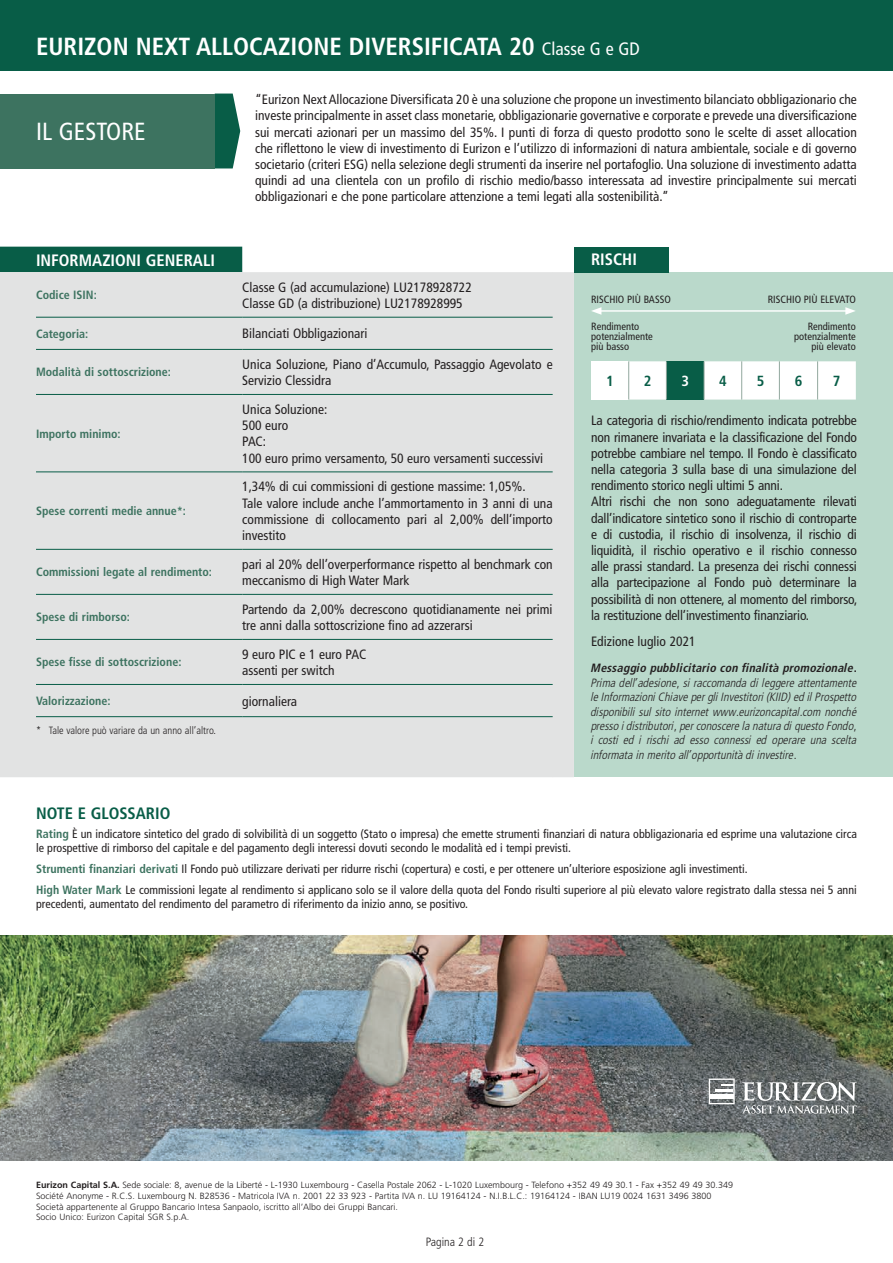
<style>
.page{position:relative;width:893px;height:1263px;background:#fff}
.page>*{position:absolute;margin:0;border:0;box-sizing:border-box;transform-origin:0 0}
.t1{font:700 condensed 24.75px "Frutiger";color:#fff}
.t2{font:condensed 24.75px "Frutiger";color:#fff}
.t3{font:700 condensed 16.5px "Frutiger";color:#fff}
.t4{font:700 condensed 16.5px "Frutiger";color:#085d47}
.t5{font:700 condensed 14.7px "Frutiger";color:#085d47}
.t6{font:700 condensed 14.7px "Frutiger";color:#fff}
.t7{font:condensed 13.5px/16.2px "Frutiger";color:#231f20}
.t8{font:condensed 12px/14.4px "Frutiger";color:#231f20}
.t9{font:italic 300 condensed 12px/14.4px "Frutiger";color:#231f20;text-align:justify}
.t10{font:700 condensed 12px "Frutiger";color:#3d7360}
.t11{font:italic 700 condensed 12px "Frutiger";letter-spacing:.015em;color:#231f20}
.t12{font:300 condensed 12px "Frutiger";color:#231f20}
.t13{font:condensed 10.5px/9.9px "Frutiger";color:#231f20;text-align:right}
.t14{font:300 condensed 10.5px "Frutiger";color:#231f20}
.t15{font:300 9px/10.8px "Frutiger";color:#231f20}
.s1{font-weight:400;font-size:18px}
.s2{font-weight:700;color:#3d7360}
.s3{font-weight:700}
</style>
<div class="page">
<div style="left:0;top:0;width:893px;height:70px;background:#085d47"></div>
<div style="left:574px;top:273px;width:319px;height:504px;background:#bad9cb"></div>
<div style="left:574px;top:247px;width:94px;height:25px;background:#085d47"></div>
<hr style="left:599px;top:310px;width:249px;height:2px;background:#fff">
<svg style="left:591px;top:307px;width:10px;height:8px"></svg>
<svg style="left:845px;top:307px;width:10px;height:8px"></svg>
<div style="left:591px;top:361px;width:38px;height:39px;background:#fff"></div>
<svg style="left:629px;top:361px;width:227px;height:39px;background:#fdfdfd"></svg>
<div style="left:666px;top:361px;width:38px;height:39px;background:#085d47"></div>
<hr style="left:628px;top:361px;width:1px;height:39px;background:#92a89e">
<hr style="left:666px;top:361px;width:1px;height:39px;background:#92a89e">
<hr style="left:704px;top:361px;width:1px;height:39px;background:#92a89e">
<hr style="left:741px;top:361px;width:1px;height:39px;background:#92a89e">
<hr style="left:779px;top:361px;width:1px;height:39px;background:#92a89e">
<hr style="left:817px;top:361px;width:1px;height:39px;background:#92a89e">
<div style="left:0;top:247px;width:242px;height:25px;background:#085d47"></div>
<div style="left:0;top:272px;width:574px;height:505px;background:#e2e3e3"></div>
<hr style="left:36px;top:317px;width:206px;height:1px;background:#085d47">
<hr style="left:242px;top:317px;width:311px;height:1px;background:#085d47">
<hr style="left:36px;top:349px;width:206px;height:1px;background:#085d47">
<hr style="left:242px;top:349px;width:311px;height:1px;background:#085d47">
<hr style="left:36px;top:394px;width:206px;height:1px;background:#085d47">
<hr style="left:242px;top:394px;width:311px;height:1px;background:#085d47">
<hr style="left:36px;top:472px;width:206px;height:1px;background:#085d47">
<hr style="left:242px;top:472px;width:311px;height:1px;background:#085d47">
<hr style="left:36px;top:549px;width:206px;height:1px;background:#085d47">
<hr style="left:242px;top:549px;width:311px;height:1px;background:#085d47">
<hr style="left:36px;top:594px;width:206px;height:1px;background:#085d47">
<hr style="left:242px;top:594px;width:311px;height:1px;background:#085d47">
<hr style="left:36px;top:639px;width:206px;height:1px;background:#085d47">
<hr style="left:242px;top:639px;width:311px;height:1px;background:#085d47">
<hr style="left:36px;top:684px;width:206px;height:1px;background:#085d47">
<hr style="left:242px;top:684px;width:311px;height:1px;background:#085d47">
<hr style="left:36px;top:716px;width:206px;height:1px;background:#085d47">
<hr style="left:242px;top:716px;width:311px;height:1px;background:#085d47">
<svg style="left:215px;top:94px;width:25px;height:74px;background:#2a7360"></svg>
<div style="left:0;top:94px;width:215px;height:74px;background:#3d7360"></div>
<img style="left:0;top:935px;width:893px;height:226px">
<svg style="left:709px;top:1078px;width:26px;height:26px"></svg>
<svg style="left:742px;top:1082px;width:115px;height:31px;background:#8f9394"></svg>
<h1 class="t1" style="left:36px;top:31px;width:605px">EURIZON NEXT ALLOCAZIONE DIVERSIFICATA 20 <span class="s1">Classe G e GD</span></h1>
<h1 class="t2" style="left:36px;top:117px;width:111px">IL GESTORE</h1>
<p class="t7" style="left:255px;top:91px;width:603px;text-align:justify">“Eurizon Next Allocazione Diversificata 20 è una soluzione che propone un investimento bilanciato obbligazionario che investe principalmente in asset class monetarie, obbligazionarie governative e corporate e prevede una diversificazione sui mercati azionari per un massimo del 35%. I punti di forza di questo prodotto sono le scelte di asset allocation che riflettono le view di investimento di Eurizon e l’utilizzo di informazioni di natura ambientale, sociale e di governo societario (criteri ESG) nella selezione degli strumenti da inserire nel portafoglio. Una soluzione di investimento adatta quindi ad una clientela con un profilo di rischio medio/basso interessata ad investire principalmente sui mercati obbligazionari e che pone particolare attenzione a temi legati alla sostenibilità.”</p>
<p class="t3" style="left:36px;top:250px;width:180px">INFORMAZIONI GENERALI</p>
<p class="t10" style="left:36px;top:288px;width:62px">Codice ISIN:</p>
<p class="t7" style="left:242px;top:279px;width:231px">Classe G (ad accumulazione) LU2178928722<br>Classe GD (a distribuzione) LU2178928995</p>
<p class="t10" style="left:36px;top:326px;width:54px">Categoria:</p>
<p class="t7" style="left:242px;top:326px;width:127px">Bilanciati Obbligazionari</p>
<p class="t10" style="left:36px;top:365px;width:136px">Modalità di sottoscrizione:</p>
<p class="t7" style="left:242px;top:356px;width:312px">Unica Soluzione, Piano d’Accumulo, Passaggio Agevolato e<br>Servizio Clessidra</p>
<p class="t10" style="left:36px;top:426px;width:86px">Importo minimo:</p>
<p class="t10" style="left:36px;top:504px;width:152px">Spese correnti medie annue*:</p>
<p class="t7" style="left:242px;top:401px;width:303px">Unica Soluzione:<br>500 euro<br>PAC:<br>100 euro primo versamento, 50 euro versamenti successivi</p>
<p class="t7" style="left:242px;top:479px;width:312px">1,34% di cui commissioni di gestione massime: 1,05%.<br>Tale valore include anche l’ammortamento in 3 anni di una commissione di collocamento pari al 2,00% dell’importo investito</p>
<p class="t10" style="left:36px;top:565px;width:178px">Commissioni legate al rendimento:</p>
<p class="t7" style="left:242px;top:556px;width:312px">pari al 20% dell’overperformance rispetto al benchmark con meccanismo di High Water Mark</p>
<p class="t10" style="left:36px;top:610px;width:95px">Spese di rimborso:</p>
<p class="t7" style="left:242px;top:601px;width:312px">Partendo da 2,00% decrescono quotidianamente nei primi tre anni dalla sottoscrizione fino ad azzerarsi</p>
<p class="t10" style="left:36px;top:655px;width:147px">Spese fisse di sottoscrizione:</p>
<p class="t7" style="left:242px;top:646px;width:126px">9 euro PIC e 1 euro PAC assenti per switch</p>
<p class="t10" style="left:36px;top:694px;width:76px">Valorizzazione:</p>
<p class="t7" style="left:242px;top:693px;width:56px">giornaliera</p>
<p class="t14" style="left:36px;top:724px;width:182px">* Tale valore può variare da un anno all’altro.</p>
<p class="t3" style="left:591px;top:250px;width:47px">RISCHI</p>
<p class="t13" style="left:591px;top:294px;width:81px">RISCHIO PIÙ BASSO</p>
<p class="t13" style="left:768px;top:294px;width:89px">RISCHIO PIÙ ELEVATO</p>
<p class="t13" style="left:794px;top:321px;width:63px">Rendimento potenzialmente più elevato</p>
<p class="t13" style="left:591px;top:321px;width:63px;text-align:left">Rendimento potenzialmente più basso</p>
<p class="t5" style="left:606px;top:372px;width:9px">1</p>
<p class="t5" style="left:644px;top:372px;width:9px">2</p>
<p class="t6" style="left:681px;top:372px;width:9px">3</p>
<p class="t5" style="left:719px;top:372px;width:9px">4</p>
<p class="t5" style="left:757px;top:372px;width:9px">5</p>
<p class="t5" style="left:795px;top:372px;width:9px">6</p>
<p class="t5" style="left:833px;top:372px;width:9px">7</p>
<p class="t7" style="left:591px;top:413px;width:268px">La categoria di rischio/rendimento indicata potrebbe non rimanere invariata e la classificazione del Fondo potrebbe cambiare nel tempo. Il Fondo è classificato nella categoria 3 sulla base di una simulazione del rendimento storico negli ultimi 5 anni.<br>Altri rischi che non sono adeguatamente rilevati dall’indicatore sintetico sono il rischio di controparte e di custodia, il rischio di insolvenza, il rischio di liquidità, il rischio operativo e il rischio connesso alle prassi standard. La presenza dei rischi connessi alla partecipazione al Fondo può determinare la possibilità di non ottenere, al momento del rimborso, la restituzione dell’investimento finanziario.</p>
<p class="t7" style="left:591px;top:633px;width:106px">Edizione luglio 2021</p>
<p class="t11" style="left:591px;top:661px;width:267px">Messaggio pubblicitario con finalità promozionale.</p>
<p class="t9" style="left:591px;top:675px;width:267px">Prima dell’adesione, si raccomanda di leggere attentamente le Informazioni Chiave per gli Investitori (KIID) ed il Prospetto disponibili sul sito internet www.eurizoncapital.com nonché presso i distributori, per conoscere la natura di questo Fondo, i costi ed i rischi ad esso connessi ed operare una scelta informata in merito all’opportunità di investire.</p>
<p class="t4" style="left:36px;top:804px;width:136px">NOTE E GLOSSARIO</p>
<p class="t8" style="left:36px;top:827px;width:822px"><span class="s2">Rating</span> È un indicatore sintetico del grado di solvibilità di un soggetto (Stato o impresa) che emette strumenti finanziari di natura obbligazionaria ed esprime una valutazione circa le prospettive di rimborso del capitale e del pagamento degli interessi dovuti secondo le modalità ed i tempi previsti.</p>
<p class="t8" style="left:36px;top:859px;width:822px;line-height:20.7px"><span class="s2">Strumenti finanziari derivati</span> Il Fondo può utilizzare derivati per ridurre rischi (copertura) e costi, e per ottenere un’ulteriore esposizione agli investimenti.<br><span class="s2">High Water Mark</span> Le commissioni legate al rendimento si applicano solo se il valore della quota del Fondo risulti superiore al più elevato valore registrato dalla stessa nei 5 anni</p>
<p class="t8" style="left:36px;top:897px;width:433px">precedenti, aumentato del rendimento del parametro di riferimento da inizio anno, se positivo.</p>
<p class="t15" style="left:36px;top:1180px;width:698px"><span class="s3">Eurizon Capital S.A.</span> Sede sociale: 8, avenue de la Liberté - L-1930 Luxembourg - Casella Postale 2062 - L-1020 Luxembourg - Telefono +352 49 49 30.1 - Fax +352 49 49 30.349<br>Société Anonyme - R.C.S. Luxembourg N. B28536 - Matricola IVA n. 2001 22 33 923 - Partita IVA n. LU 19164124 - N.I.B.L.C.: 19164124 - IBAN LU19 0024 1631 3496 3800<br>Società appartenente al Gruppo Bancario Intesa Sanpaolo, iscritto all’Albo dei Gruppi Bancari.<br>Socio Unico: Eurizon Capital SGR S.p.A.</p>
<p class="t12" style="left:426px;top:1235px;width:60px">Pagina 2 di 2</p>
</div>
